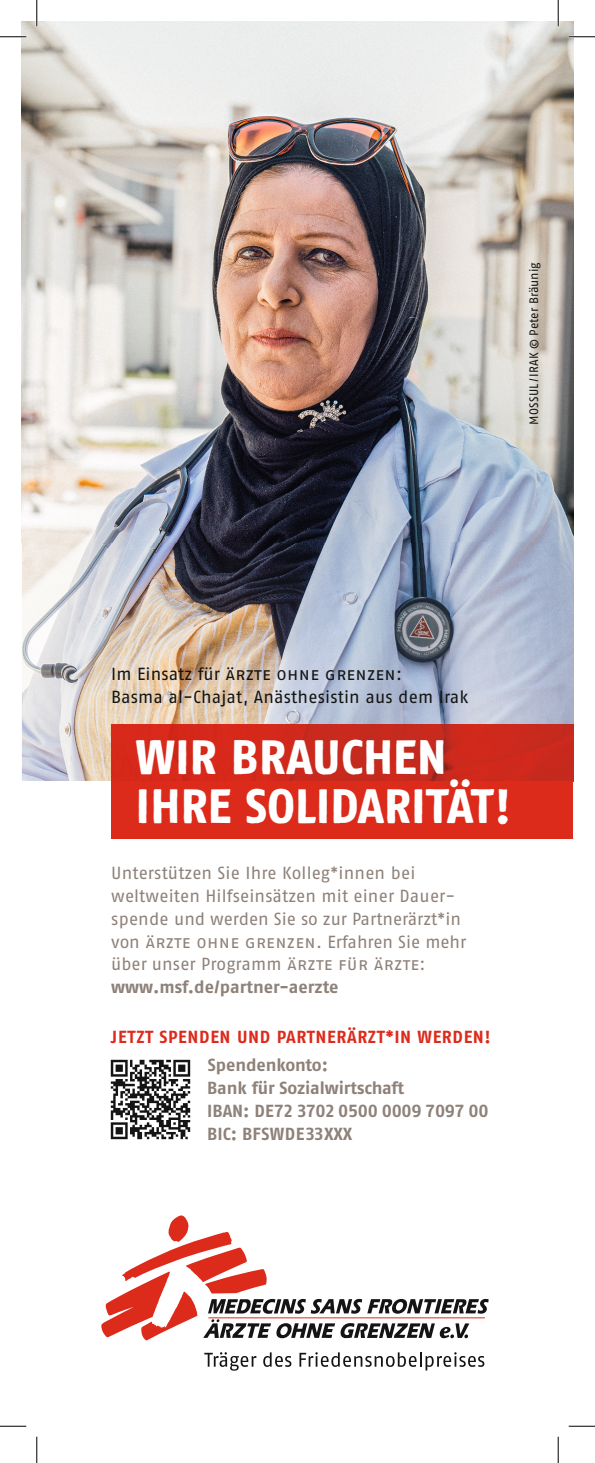
<style>
.page{position:relative;width:595px;height:1463px;background:#fff}
.page>*{position:absolute;margin:0;border:0;box-sizing:border-box;transform-origin:0 0}
.t1{font:48.12px/49.9px "Fago Rough Bold Lf";letter-spacing:.01em;color:#fff}
.t2{font:17.5px/22.8px "Fago OT";letter-spacing:.01em;color:#8e8179}
.t3{font:700 17.5px/22.8px "Fago OT";letter-spacing:-.005em;color:#8e8179}
.t4{font:17.5px/22.8px "Fago OT";letter-spacing:.01em;color:#131413}
.t5{font:700 17.5px "Fago OT";letter-spacing:.035em;color:#dc2a1b}
.t6{font:12.25px "Fago OT";letter-spacing:.02em;color:#131413}
</style>
<div class="page">
<img style="left:22px;top:22px;width:550px;height:521px">
<img style="left:22px;top:543px;width:428px;height:238px">
<img style="left:450px;top:543px;width:122px;height:181px">
<svg style="left:101px;top:1215px;width:387px;height:125px"></svg>
<svg style="left:204px;top:1352px;width:52px;height:18px"></svg>
<svg style="left:263px;top:1352px;width:28px;height:14px"></svg>
<svg style="left:299px;top:1352px;width:185px;height:18px"></svg>
<img style="left:110px;top:1059px;width:81px;height:81px">
<div style="left:111px;top:781px;width:461px;height:57px;background:#dc2a1b"></div>
<img style="left:111px;top:724px;width:461px;height:57px">
<hr style="left:0;top:36px;width:26px;height:2px;background:#fff">
<hr style="left:568px;top:36px;width:26px;height:2px;background:#fff">
<hr style="left:36px;top:0;width:2px;height:26px;background:#fff">
<hr style="left:557px;top:0;width:2px;height:26px;background:#fff">
<svg style="left:0;top:36px;width:26px;height:1px"></svg>
<svg style="left:568px;top:36px;width:26px;height:1px"></svg>
<svg style="left:0;top:1425px;width:26px;height:1px"></svg>
<svg style="left:568px;top:1425px;width:26px;height:1px"></svg>
<svg style="left:36px;top:0;width:1px;height:26px"></svg>
<svg style="left:36px;top:1436px;width:1px;height:26px"></svg>
<svg style="left:557px;top:0;width:1px;height:26px"></svg>
<svg style="left:557px;top:1436px;width:1px;height:26px"></svg>
<p class="t6" style="left:526px;top:424px;width:164px;rotate:-90deg">MOSSUL / IRAK © Peter Bräunig</p>
<p class="t4" style="left:111px;top:662px;width:358px">Im Einsatz für ärzte ohne grenzen:<br>Basma al-Chajat, Anästhesistin aus dem Irak</p>
<h1 class="t1" style="left:136px;top:731px;width:376px">WIR BRAUCHEN<br>IHRE SOLIDARITÄT!</h1>
<p class="t2" style="left:111px;top:862px;width:356px">Unterstützen Sie Ihre Kolleg*innen bei weltweiten Hilfseinsätzen mit einer Dauer&shy;spende und werden Sie so zur Partnerärzt*in von ärzte ohne grenzen. Erfahren Sie mehr über unser Programm ärzte für ärzte:</p>
<p class="t3" style="left:111px;top:975px;width:229px">www.msf.de/partner-aerzte</p>
<p class="t5" style="left:111px;top:1026px;width:381px">JETZT SPENDEN UND PARTNERÄRZT*IN WERDEN!</p>
<p class="t3" style="left:207px;top:1054px;width:283px">Spendenkonto:<br>Bank für Sozialwirtschaft<br>IBAN: DE72 3702 0500 0009 7097 00<br>BIC: BFSWDE33XXX</p>
</div>
